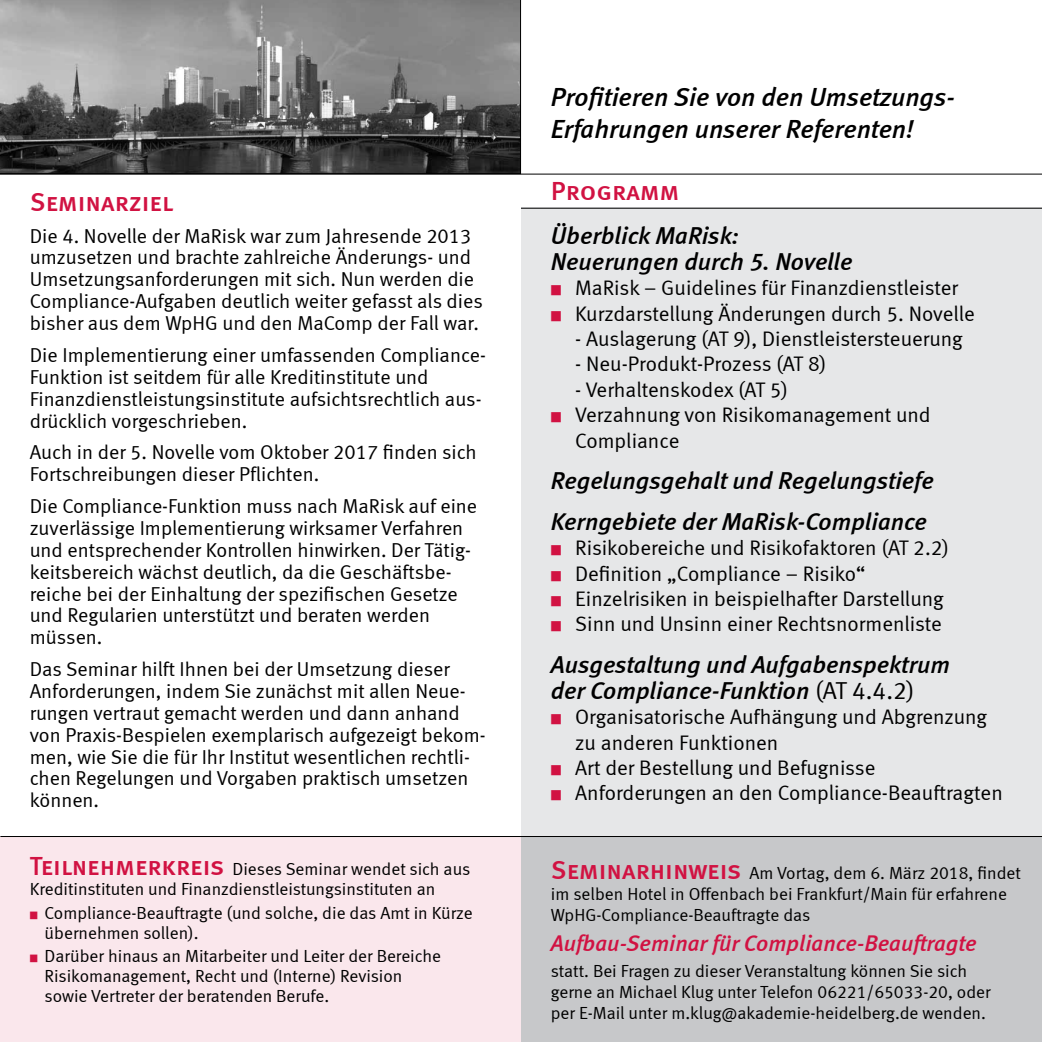
<style>
.page{position:relative;width:1042px;height:1042px;background:#fff}
.page>*{position:absolute;margin:0;border:0;box-sizing:border-box;transform-origin:0 0}
.t1{font:italic 26.25px/31.5px "Meta Medium LF";color:#000}
.t2{font:26.25px "Meta Medium LF Caps";color:#d11242}
.t3{font:italic 24.5px/26.2px "Meta Medium LF";color:#000}
.t4{font:italic 22.75px "Meta Medium LF";color:#d11242}
.t5{font:21px/25.4px "Meta Normal LF";color:#000}
.t6{font:20.12px/21.9px "Meta Normal LF";color:#000}
.t7{font:17.5px/19.8px "Meta Normal LF";color:#000}
.s1{font-family:"Meta Medium LF Caps";font-size:26.25px;color:#d11242}
.s2{color:#d11242}
.s3{font-family:"Meta Normal LF";font-style:normal}
</style>
<div class="page">
<div style="left:521px;top:208px;width:521px;height:834px;background:#e6e7e8"></div>
<svg style="left:0;top:0;width:521px;height:174px;background:#737373"></svg>
<div style="left:0;top:836px;width:521px;height:206px;background:#fae7ec"></div>
<hr style="left:0;top:174px;width:1042px;height:1px;background:#000">
<div style="left:521px;top:836px;width:521px;height:206px;background:#c7c8ca"></div>
<hr style="left:521px;top:208px;width:521px;height:1px;background:#000">
<hr style="left:0;top:836px;width:1042px;height:1px;background:#000">
<h1 class="t2" style="left:30px;top:186px;width:145px">Seminarziel</h1>
<p class="t6" style="left:30px;top:224px;width:454px">Die 4. Novelle der MaRisk war zum Jahresende 2013 umzusetzen und brachte zahlreiche Änderungs- und Umsetzungsanforderungen mit sich. Nun werden die Compliance-Aufgaben deutlich weiter gefasst als dies bisher aus dem WpHG und den MaComp der Fall war.</p>
<p class="t6" style="left:30px;top:344px;width:458px">Die Implementierung einer umfassenden Compliance-Funktion ist seitdem für alle Kreditinstitute und Finanzdienstleistungsinstitute aufsichtsrechtlich aus&shy;drücklich vorgeschrieben.</p>
<p class="t6" style="left:30px;top:441px;width:448px">Auch in der 5. Novelle vom Oktober 2017 finden sich<br>Fortschreibungen dieser Pflichten.</p>
<p class="t6" style="left:30px;top:495px;width:449px">Die Compliance-Funktion muss nach MaRisk auf eine zuverlässige Implementierung wirksamer Verfahren und entsprechender Kontrollen hinwirken. Der Tätig&shy;keitsbereich wächst deutlich, da die Geschäftsbe&shy;reiche bei der Einhaltung der spezifischen Gesetze und Regularien unterstützt und beraten werden müssen.</p>
<p class="t6" style="left:30px;top:658px;width:457px">Das Seminar hilft Ihnen bei der Umsetzung dieser Anforderungen, indem Sie zunächst mit allen Neue&shy;rungen vertraut gemacht werden und dann anhand von Praxis-Bespielen exemplarisch aufgezeigt bekom&shy;men, wie Sie die für Ihr Institut wesentlichen rechtli&shy;chen Regelungen und Vorgaben praktisch umsetzen können.</p>
<p class="t7" style="left:30px;top:859px;width:442px"><span class="s1">Teilnehmerkreis</span> Dieses Seminar wendet sich aus<br>Kreditinstituten und Finanzdienstleistungsinstituten an</p>
<p class="t7" style="left:45px;top:902px;width:430px;text-indent:-15px"><span class="s2">■</span> Compliance-Beauftragte (und solche, die das Amt in Kürze übernehmen sollen).</p>
<p class="t7" style="left:45px;top:946px;width:398px;text-indent:-15px"><span class="s2">■</span> Darüber hinaus an Mitarbeiter und Leiter der Bereiche<br>Risikomanagement, Recht und (Interne) Revision sowie Vertreter der beratenden Berufe.</p>
<h1 class="t1" style="left:551px;top:81px;width:406px">Profitieren Sie von den Umsetzungs-<br>Erfahrungen unserer Referenten!</h1>
<h1 class="t2" style="left:551px;top:176px;width:130px">Programm</h1>
<p class="t3" style="left:551px;top:222px;width:303px">Überblick MaRisk:<br>Neuerungen durch 5. Novelle</p>
<p class="t5" style="left:551px;top:275px;width:409px"><span class="s2">■</span> MaRisk – Guidelines für Finanzdienstleister</p>
<p class="t5" style="left:551px;top:300px;width:426px"><span class="s2">■</span> Kurzdarstellung Änderungen durch 5. Novelle</p>
<p class="t5" style="left:575px;top:326px;width:389px">- Auslagerung (AT 9), Dienstleistersteuerung</p>
<p class="t5" style="left:575px;top:351px;width:253px">- Neu-Produkt-Prozess (AT 8)</p>
<p class="t5" style="left:575px;top:376px;width:214px">- Verhaltenskodex (AT 5)</p>
<p class="t5" style="left:575px;top:402px;width:357px;text-indent:-24px"><span class="s2">■</span> Verzahnung von Risikomanagement und<br>Compliance</p>
<p class="t3" style="left:551px;top:459px;width:384px;line-height:41.1px">Regelungsgehalt und Regelungstiefe<br>Kerngebiete der MaRisk-Compliance</p>
<p class="t5" style="left:551px;top:535px;width:400px"><span class="s2">■</span> Risikobereiche und Risikofaktoren (AT 2.2)</p>
<p class="t5" style="left:551px;top:560px;width:316px"><span class="s2">■</span> Definition „Compliance – Risiko“</p>
<p class="t5" style="left:551px;top:586px;width:394px"><span class="s2">■</span> Einzelrisiken in beispielhafter Darstellung</p>
<p class="t5" style="left:551px;top:611px;width:393px"><span class="s2">■</span> Sinn und Unsinn einer Rechtsnormenliste</p>
<p class="t3" style="left:551px;top:650px;width:401px">Ausgestaltung und Aufgabenspektrum der Compliance-Funktion <span class="s3">(AT 4.4.2)</span></p>
<p class="t5" style="left:575px;top:704px;width:413px;text-indent:-24px"><span class="s2">■</span> Organisatorische Aufhängung und Abgrenzung zu anderen Funktionen</p>
<p class="t5" style="left:551px;top:755px;width:326px"><span class="s2">■</span> Art der Bestellung und Befugnisse</p>
<p class="t5" style="left:551px;top:780px;width:453px"><span class="s2">■</span> Anforderungen an den Compliance-Beauftragten</p>
<p class="t7" style="left:551px;top:862px;width:472px;line-height:21px"><span class="s1">Seminarhinweis</span> Am Vortag, dem 6. März 2018, findet im selben Hotel in Offenbach bei Frankfurt/Main für erfahrene<br>WpHG-Compliance-Beauftragte das</p>
<p class="t4" style="left:551px;top:929px;width:427px">Aufbau-Seminar für Compliance-Beauftragte</p>
<p class="t7" style="left:551px;top:960px;width:441px;line-height:21px">statt. Bei Fragen zu dieser Veranstaltung können Sie sich gerne an Michael Klug unter Telefon 06221/65033-20, oder per E-Mail unter m.klug@akademie-heidelberg.de wenden.</p>
</div>
